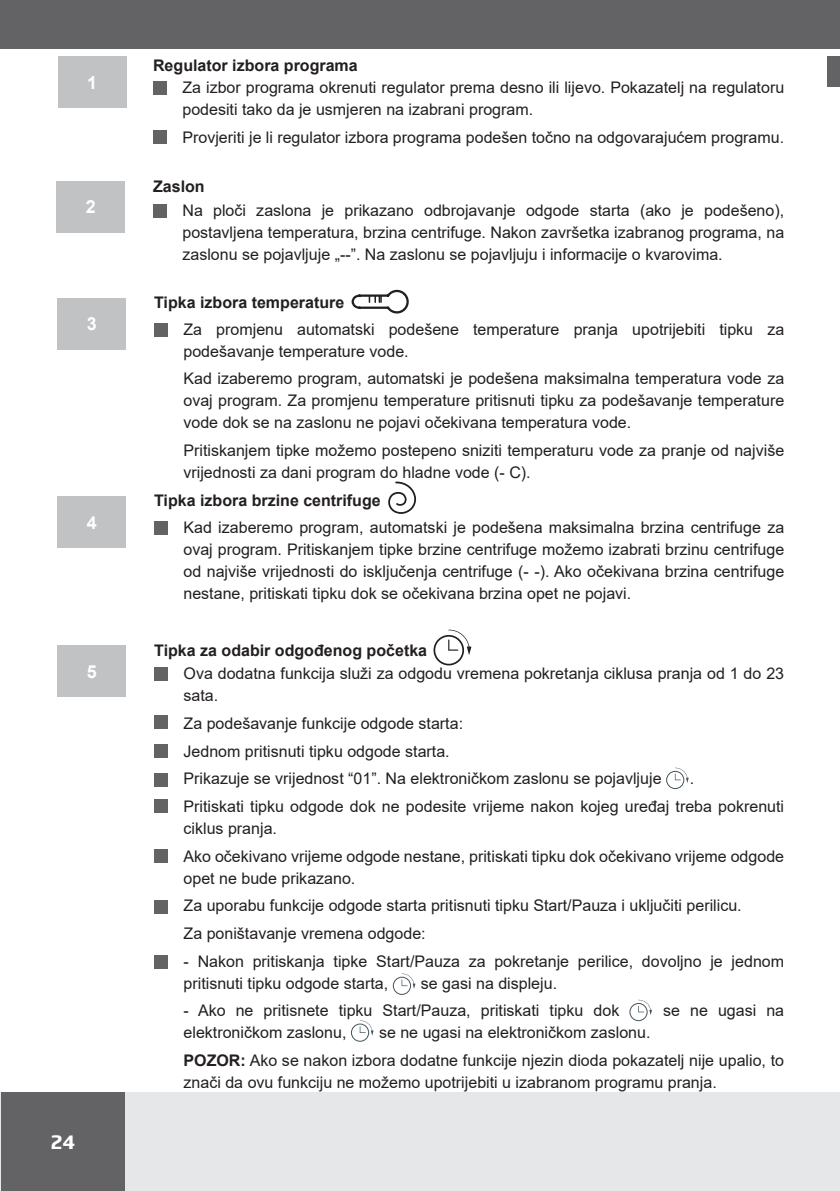
<style>
.page{position:relative;width:840px;height:1191px;background:#fff}
.page>*{position:absolute;margin:0;border:0;box-sizing:border-box;transform-origin:0 0}
.t1{font:700 18px "Arial";color:#fff}
.t2{font:700 18px "Soho Gothic Pro";color:#fff}
.BODY-PODSTAWOWE_punkty{font:16px/22px "Arial";color:#231f20}
.BODY-PODSTAWOWE_szanowny-kliencie{font:700 16px "Arial";color:#231f20}
.s1{font-weight:700}
</style>
<div class="page">
<div style="left:0;top:1092px;width:839px;height:99px;background:#e6e7e9"></div>
<div style="left:1px;top:1092px;width:124px;height:99px;background:#636366"></div>
<div style="left:0;top:0;width:839px;height:49px;background:#636366"></div>
<div style="left:827px;top:57px;width:12px;height:30px;background:#636366"></div>
<div style="left:58px;top:57px;width:68px;height:51px;background:#c1c2c4"></div>
<div style="left:57px;top:181px;width:68px;height:51px;background:#c1c2c4"></div>
<div style="left:153px;top:81px;width:14px;height:14px;background:#636366"></div>
<div style="left:153px;top:204px;width:14px;height:14px;background:#636366"></div>
<div style="left:58px;top:298px;width:68px;height:51px;background:#c1c2c4"></div>
<div style="left:154px;top:323px;width:14px;height:13px;background:#636366"></div>
<div style="left:58px;top:496px;width:68px;height:52px;background:#c1c2c4"></div>
<div style="left:154px;top:521px;width:14px;height:14px;background:#636366"></div>
<div style="left:153px;top:130px;width:14px;height:13px;background:#636366"></div>
<svg style="left:351px;top:290px;width:57px;height:23px"></svg>
<svg style="left:388px;top:481px;width:28px;height:33px"></svg>
<svg style="left:666px;top:767px;width:22px;height:22px"></svg>
<svg style="left:392px;top:973px;width:23px;height:22px"></svg>
<svg style="left:629px;top:999px;width:22px;height:22px"></svg>
<svg style="left:351px;top:1020px;width:22px;height:21px"></svg>
<div style="left:58px;top:646px;width:68px;height:51px;background:#c1c2c4"></div>
<div style="left:154px;top:667px;width:14px;height:14px;background:#636366"></div>
<div style="left:154px;top:744px;width:14px;height:14px;background:#636366"></div>
<div style="left:154px;top:773px;width:14px;height:14px;background:#636366"></div>
<div style="left:154px;top:799px;width:14px;height:13px;background:#636366"></div>
<div style="left:154px;top:849px;width:14px;height:14px;background:#636366"></div>
<div style="left:154px;top:900px;width:14px;height:13px;background:#636366"></div>
<div style="left:154px;top:954px;width:14px;height:14px;background:#636366"></div>
<div style="left:154px;top:715px;width:14px;height:13px;background:#636366"></div>
<svg style="left:433px;top:629px;width:38px;height:36px"></svg>
<p class="t1" style="left:87px;top:70px;width:12px">1</p>
<p class="t1" style="left:86px;top:194px;width:12px">2</p>
<p class="t1" style="left:87px;top:311px;width:12px">3</p>
<p class="t1" style="left:87px;top:510px;width:12px">4</p>
<p class="t1" style="left:87px;top:659px;width:12px">5</p>
<p class="t2" style="left:51px;top:1127px;width:26px">24</p>
<p class="BODY-PODSTAWOWE_szanowny-kliencie" style="left:153px;top:54px;width:206px">Regulator izbora programa</p>
<p class="BODY-PODSTAWOWE_punkty" style="left:182px;top:76px;width:603px">Za izbor programa okrenuti regulator prema desno ili lijevo. Pokazatelj na regulatoru podesiti tako da je usmjeren na izabrani program.</p>
<p class="BODY-PODSTAWOWE_punkty" style="left:182px;top:126px;width:603px">Provjeriti je li regulator izbora programa podešen točno na odgovarajućem programu.</p>
<p class="BODY-PODSTAWOWE_szanowny-kliencie" style="left:153px;top:175px;width:53px">Zaslon</p>
<p class="BODY-PODSTAWOWE_punkty" style="left:182px;top:199px;width:603px;text-align:justify">Na ploči zaslona je prikazano odbrojavanje odgode starta (ako je podešeno), postavljena temperatura, brzina centrifuge. Nakon završetka izabranog programa, na zaslonu se pojavljuje „--”. Na zaslonu se pojavljuju i informacije o kvarovima.</p>
<p class="BODY-PODSTAWOWE_szanowny-kliencie" style="left:154px;top:291px;width:191px">Tipka izbora temperature</p>
<p class="BODY-PODSTAWOWE_punkty" style="left:183px;top:318px;width:602px">Za promjenu automatski podešene temperature pranja upotrijebiti tipku za podešavanje temperature vode.</p>
<p class="BODY-PODSTAWOWE_punkty" style="left:183px;top:367px;width:602px;text-align:justify">Kad izaberemo program, automatski je podešena maksimalna temperatura vode za ovaj program. Za promjenu temperature pritisnuti tipku za podešavanje temperature vode dok se na zaslonu ne pojavi očekivana temperatura vode.</p>
<p class="BODY-PODSTAWOWE_punkty" style="left:183px;top:439px;width:602px">Pritiskanjem tipke možemo postepeno sniziti temperaturu vode za pranje od najviše vrijednosti za dani program do hladne vode (- C).</p>
<p class="BODY-PODSTAWOWE_szanowny-kliencie" style="left:154px;top:489px;width:228px">Tipka izbora brzine centrifuge</p>
<p class="BODY-PODSTAWOWE_punkty" style="left:183px;top:516px;width:602px;text-align:justify">Kad izaberemo program, automatski je podešena maksimalna brzina centrifuge za ovaj program. Pritiskanjem tipke brzine centrifuge možemo izabrati brzinu centrifuge od najviše vrijednosti do isključenja centrifuge (- -). Ako očekivana brzina centrifuge nestane, pritiskati tipku dok se očekivana brzina opet ne pojavi.</p>
<p class="BODY-PODSTAWOWE_szanowny-kliencie" style="left:154px;top:638px;width:274px">Tipka za odabir odgođenog početka</p>
<p class="BODY-PODSTAWOWE_punkty" style="left:183px;top:662px;width:601px">Ova dodatna funkcija služi za odgodu vremena pokretanja ciklusa pranja od 1 do 23 sata.</p>
<p class="BODY-PODSTAWOWE_punkty" style="left:183px;top:712px;width:281px">Za podešavanje funkcije odgode starta:</p>
<p class="BODY-PODSTAWOWE_punkty" style="left:183px;top:740px;width:267px">Jednom pritisnuti tipku odgode starta.</p>
<p class="BODY-PODSTAWOWE_punkty" style="left:183px;top:767px;width:479px">Prikazuje se vrijednost “01”. Na elektroničkom zaslonu se pojavljuje</p>
<p class="BODY-PODSTAWOWE_punkty" style="left:689px;top:767px;width:6px">.</p>
<p class="BODY-PODSTAWOWE_punkty" style="left:183px;top:795px;width:601px">Pritiskati tipku odgode dok ne podesite vrijeme nakon kojeg uređaj treba pokrenuti ciklus pranja.</p>
<p class="BODY-PODSTAWOWE_punkty" style="left:183px;top:845px;width:601px">Ako očekivano vrijeme odgode nestane, pritiskati tipku dok očekivano vrijeme odgode opet ne bude prikazano.</p>
<p class="BODY-PODSTAWOWE_punkty" style="left:183px;top:894px;width:559px">Za uporabu funkcije odgode starta pritisnuti tipku Start/Pauza i uključiti perilicu.</p>
<p class="BODY-PODSTAWOWE_punkty" style="left:183px;top:922px;width:243px">Za poništavanje vremena odgode:</p>
<p class="BODY-PODSTAWOWE_punkty" style="left:183px;top:950px;width:601px">- Nakon pritiskanja tipke Start/Pauza za pokretanje perilice, dovoljno je jednom pritisnuti tipku odgode starta,</p>
<p class="BODY-PODSTAWOWE_punkty" style="left:420px;top:972px;width:138px">se gasi na displeju.</p>
<p class="BODY-PODSTAWOWE_punkty" style="left:183px;top:999px;width:437px">- Ako ne pritisnete tipku Start/Pauza, pritiskati tipku dok</p>
<p class="BODY-PODSTAWOWE_punkty" style="left:662px;top:999px;width:122px">se ne ugasi na</p>
<p class="BODY-PODSTAWOWE_punkty" style="left:183px;top:1021px;width:164px">elektroničkom zaslonu,</p>
<p class="BODY-PODSTAWOWE_punkty" style="left:379px;top:1021px;width:273px">se ne ugasi na elektroničkom zaslonu.</p>
<p class="BODY-PODSTAWOWE_punkty" style="left:183px;top:1049px;width:601px"><span class="s1">POZOR:</span> Ako se nakon izbora dodatne funkcije njezin dioda pokazatelj nije upalio, to znači da ovu funkciju ne možemo upotrijebiti u izabranom programu pranja.</p>
</div>
